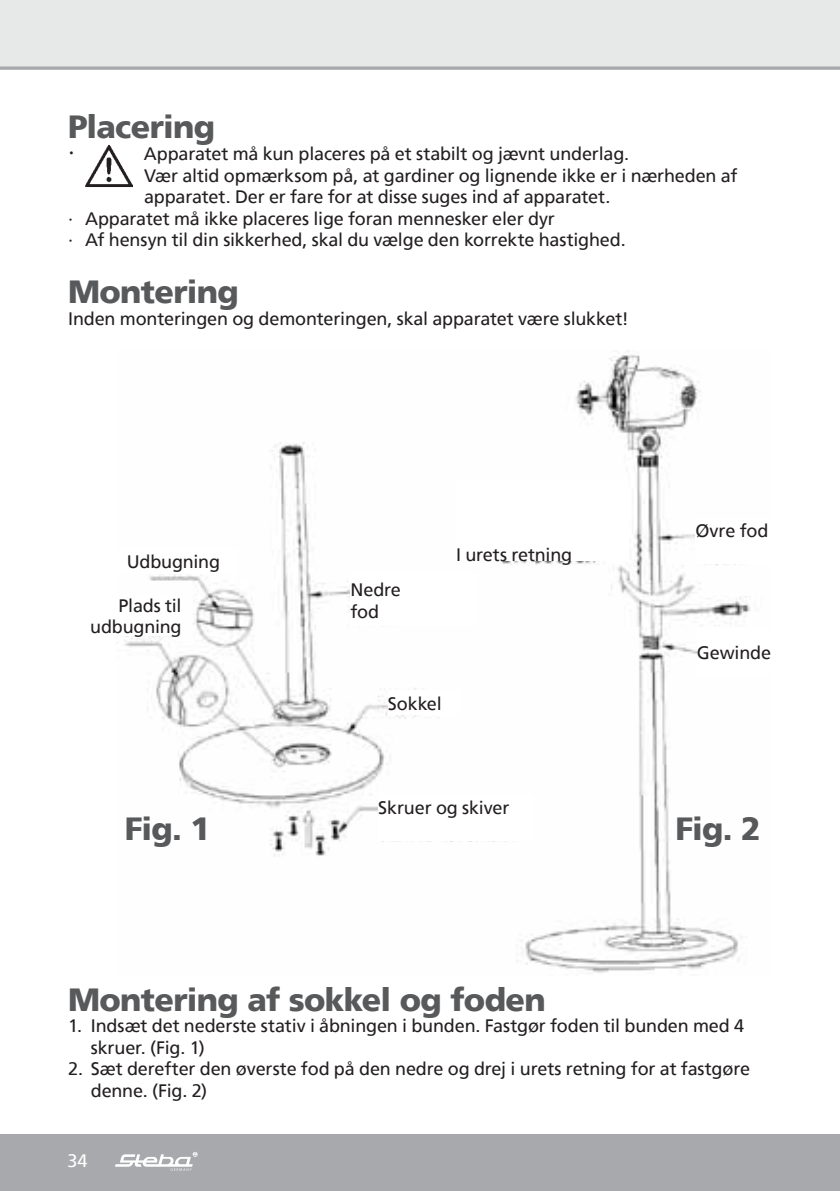
<style>
.page{position:relative;width:840px;height:1191px;background:#fff}
.page>*{position:absolute;margin:0;border:0;box-sizing:border-box;transform-origin:0 0}
.t1{font:900 32px "Frutiger";letter-spacing:-.02em;color:#58595b}
.t2{font:24px "Frutiger";color:#231f20}
.t3{font:18px/21.6px "Frutiger";letter-spacing:-.01em;color:#231f20}
.t4{font:18px "Frutiger";color:#fff}
</style>
<div class="page">
<div style="left:0;top:0;width:839px;height:68px;background:#e7e8e8"></div>
<hr style="left:839px;top:1134px;width:1px;height:57px;background:#a7a9ac">
<div style="left:0;top:1134px;width:839px;height:57px;background:#a7a9ac"></div>
<svg style="left:115px;top:1152px;width:82px;height:18px"></svg>
<svg style="left:0;top:66px;width:839px;height:4px;background:#b2b4b7"></svg>
<img style="left:85px;top:145px;width:48px;height:42px">
<img style="left:124px;top:350px;width:626px;height:623px">
<div style="left:110px;top:549px;width:127px;height:24px;background:#fff"></div>
<div style="left:68px;top:595px;width:113px;height:41px;background:#fff"></div>
<div style="left:350px;top:573px;width:127px;height:53px;background:#fff"></div>
<div style="left:388px;top:690px;width:71px;height:25px;background:#fff"></div>
<div style="left:378px;top:795px;width:154px;height:45px;background:#fff"></div>
<div style="left:456px;top:482px;width:172px;height:79px;background:#fff"></div>
<div style="left:695px;top:518px;width:76px;height:45px;background:#fff"></div>
<div style="left:696px;top:629px;width:75px;height:45px;background:#fff"></div>
<h1 class="t1" style="left:68px;top:108px;width:148px">Placering</h1>
<h2 class="t2" style="left:68px;top:137px;width:8px">∙</h2>
<p class="t3" style="left:144px;top:143px;width:486px">Apparatet må kun placeres på et stabilt og jævnt underlag.</p>
<p class="t3" style="left:144px;top:164px;width:594px">Vær altid opmærksom på, at gardiner og lignende ikke er i nærheden af</p>
<p class="t3" style="left:144px;top:186px;width:467px">apparatet. Der er fare for at disse suges ind af apparatet.</p>
<p class="t3" style="left:68px;top:207px;width:488px">∙ Apparatet må ikke placeres lige foran mennesker eler dyr</p>
<p class="t3" style="left:68px;top:229px;width:559px">∙ Af hensyn til din sikkerhed, skal du vælge den korrekte hastighed.</p>
<h1 class="t1" style="left:68px;top:273px;width:172px">Montering</h1>
<p class="t3" style="left:68px;top:307px;width:562px">Inden monteringen og demonteringen, skal apparatet være slukket!</p>
<p class="t3" style="left:127px;top:551px;width:95px">Udbugning</p>
<p class="t3" style="left:90px;top:594px;width:93px;text-align:right">Plads til udbugning</p>
<p class="t3" style="left:350px;top:579px;width:52px">Nedre fod</p>
<p class="t3" style="left:456px;top:544px;width:117px">I urets retning</p>
<p class="t3" style="left:388px;top:692px;width:55px">Sokkel</p>
<p class="t3" style="left:695px;top:519px;width:74px">Øvre fod</p>
<p class="t3" style="left:696px;top:641px;width:76px">Gewinde</p>
<p class="t3" style="left:378px;top:796px;width:133px">Skruer og skiver</p>
<h1 class="t1" style="left:125px;top:809px;width:87px">Fig. 1</h1>
<h1 class="t1" style="left:675px;top:809px;width:87px">Fig. 2</h1>
<h1 class="t1" style="left:68px;top:980px;width:479px">Montering af sokkel og foden</h1>
<p class="t3" style="left:91px;top:1015px;width:654px;text-indent:-23px">1. Indsæt det nederste stativ i åbningen i bunden. Fastgør foden til bunden med 4 skruer. (Fig. 1)</p>
<p class="t3" style="left:91px;top:1058px;width:660px;text-indent:-23px">2. Sæt derefter den øverste fod på den nedre og drej i urets retning for at fastgøre denne. (Fig. 2)</p>
<p class="t4" style="left:67px;top:1149px;width:22px">34</p>
</div>
